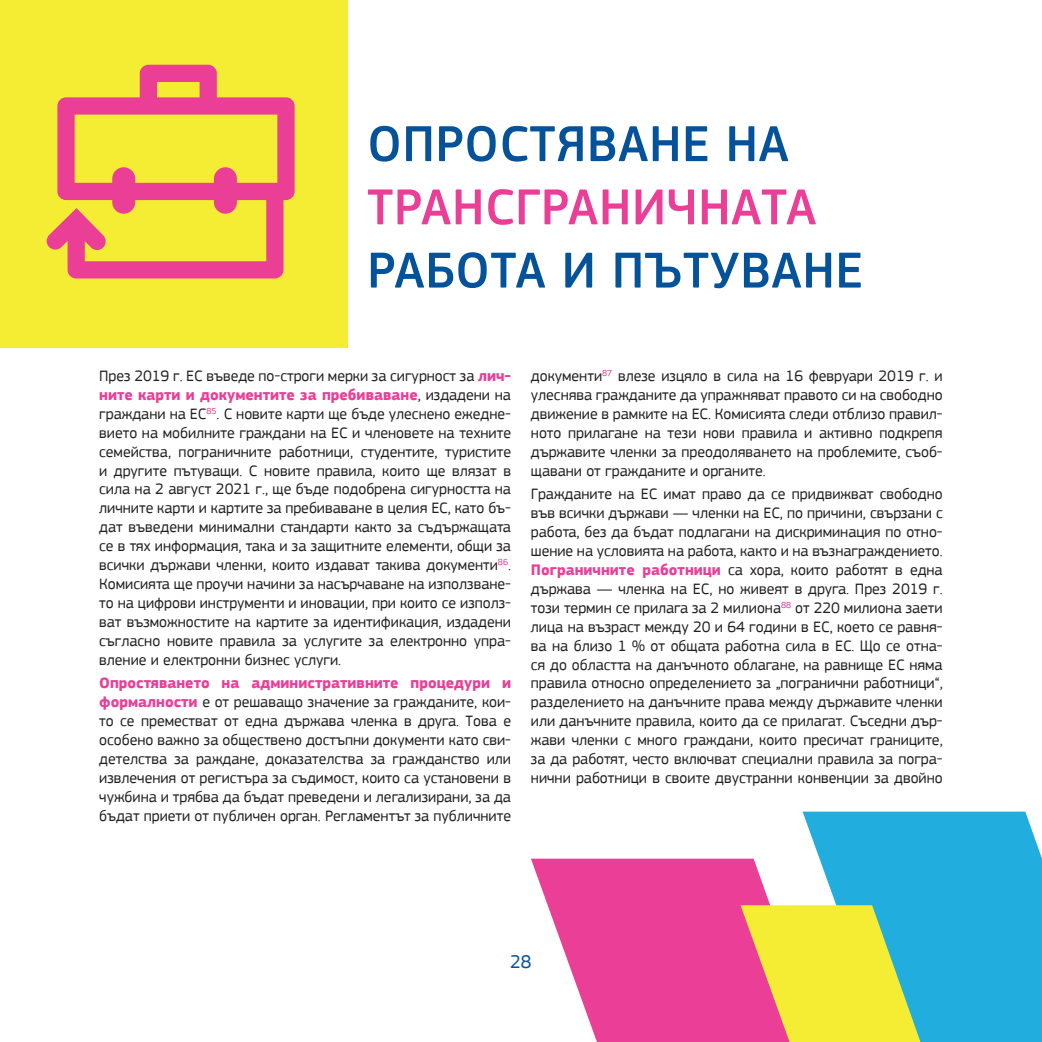
<style>
.page{position:relative;width:1042px;height:1042px;background:#fff}
.page>*{position:absolute;margin:0;border:0;box-sizing:border-box;transform-origin:0 0}
.t1{font:500 52.5px/63.2px "PF Square Sans Pro";letter-spacing:.01em;color:#04529a}
.t2{font:19.25px "PF Square Sans Pro";color:#04529a}
.p_-_paragraph{font:15.75px/18.9px "PF Square Sans Pro";color:#231f20;text-align:justify}
.s1{color:#ea3e97}
.s2{font-weight:700;color:#ea3e97}
</style>
<div class="page">
<svg style="left:531px;top:858px;width:239px;height:184px;fill:#ea3e97"></svg>
<div style="left:802px;top:811px;width:239px;height:231px;background:#21addd"></div>
<svg style="left:740px;top:905px;width:180px;height:137px;background:#d9ca56"></svg>
<div style="left:0;top:0;width:347px;height:347px;background:#f4ed33"></div>
<svg style="left:46px;top:65px;width:249px;height:213px"></svg>
<hr style="left:1041px;top:611px;width:1px;height:431px;background:#ea3e97">
<h2 class="t1" style="left:367px;top:113px;width:497px">ОПРОСТЯВАНЕ НА<br><span class="s1">ТРАНСГРАНИЧНАТА<br></span>РАБОТА И ПЪТУВАНЕ</h2>
<p class="p_-_paragraph" style="left:99px;top:366px;width:413px">През 2019 г. ЕС въведе по-строги мерки за сигурност за <span class="s2">лич&shy;ните карти и документите за пребиваване</span>, издадени на граждани на ЕС<sup>85</sup>. С новите карти ще бъде улеснено ежедне&shy;вието на мобилните граждани на ЕС и членовете на техните семейства, пограничните работници, студентите, туристите и другите пътуващи. С новите правила, които ще влязат в сила на 2 август 2021 г., ще бъде подобрена сигурността на личните карти и картите за пребиваване в целия ЕС, като бъ&shy;дат въведени минимални стандарти както за съдържащата се в тях информация, така и за защитните елементи, общи за всички държави членки, които издават такива документи<sup>86</sup>.<br>Комисията ще проучи начини за насърчаване на използване&shy;то на цифрови инструменти и иновации, при които се използ&shy;ват възможностите на картите за идентификация, издадени съгласно новите правила за услугите за електронно упра&shy;вление и електронни бизнес услуги.</p>
<p class="p_-_paragraph" style="left:99px;top:674px;width:413px"><span class="s2">Опростяването на административните процедури и формалности</span> е от решаващо значение за гражданите, кои&shy;то се преместват от една държава членка в друга. Това е особено важно за обществено достъпни документи като сви&shy;детелства за раждане, доказателства за гражданство или извлечения от регистъра за съдимост, които са установени в чужбина и трябва да бъдат преведени и легализирани, за да бъдат приети от публичен орган. Регламентът за публичните</p>
<p class="p_-_paragraph" style="left:531px;top:366px;width:413px">документи<sup>87</sup> влезе изцяло в сила на 16 февруари 2019 г. и улеснява гражданите да упражняват правото си на свободно движение в рамките на ЕС. Комисията следи отблизо правил&shy;ното прилагане на тези нови правила и активно подкрепя държавите членки за преодоляването на проблемите, съоб&shy;щавани от гражданите и органите.</p>
<p class="p_-_paragraph" style="left:531px;top:485px;width:413px">Гражданите на ЕС имат право да се придвижват свободно във всички държави — членки на ЕС, по причини, свързани с работа, без да бъдат подлагани на дискриминация по отно&shy;шение на условията на работа, както и на възнаграждението.<br><span class="s2">Пограничните работници</span> са хора, които работят в една държава — членка на ЕС, но живеят в друга. През 2019 г. този термин се прилага за 2 милиона<sup>88</sup> от 220 милиона заети лица на възраст между 20 и 64 години в ЕС, което се равня&shy;ва на близо 1 % от общата работна сила в ЕС. Що се отна&shy;ся до областта на данъчното облагане, на равнище ЕС няма правила относно определението за „погранични работници“, разделението на данъчните права между държавите членки или данъчните правила, които да се прилагат. Съседни дър&shy;жави членки с много граждани, които пресичат границите, за да работят, често включват специални правила за погра&shy;нични работници в своите двустранни конвенции за двойно</p>
<p class="t2" style="left:510px;top:950px;width:23px">28</p>
</div>
